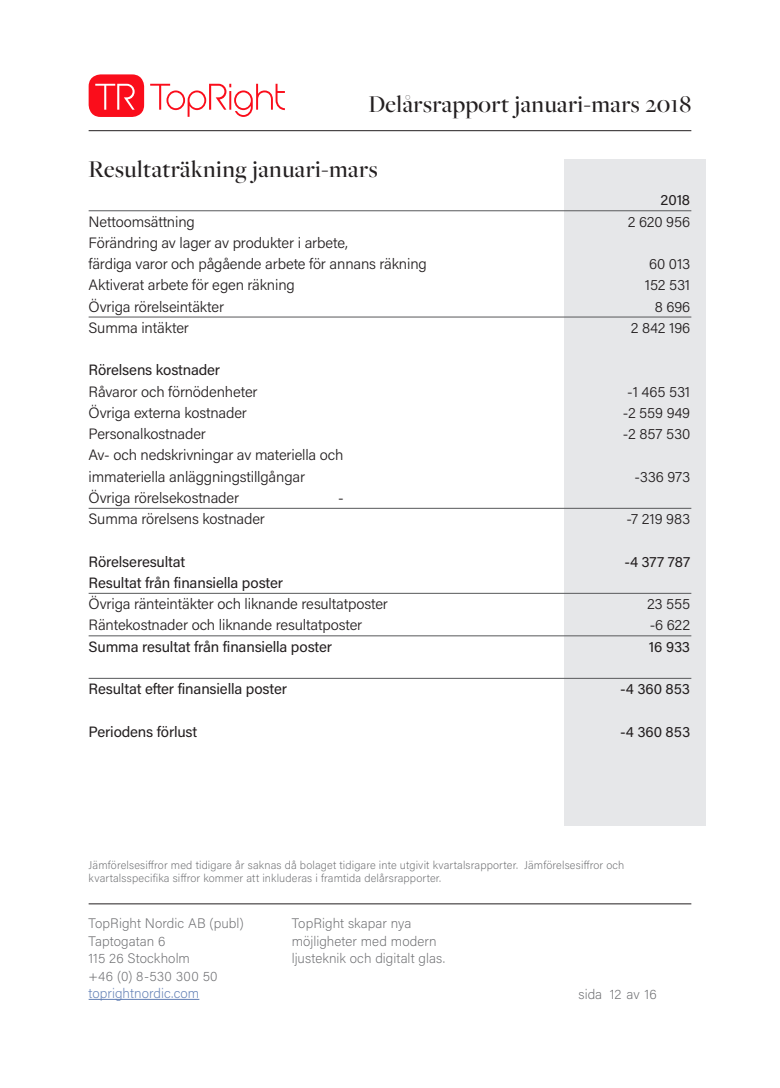
<style>
.page{position:relative;width:780px;height:1088px;background:#fff}
.page>*{position:absolute;margin:0;border:0;box-sizing:border-box;transform-origin:0 0}
.Rubrik_liten{font:500 25px "Freight Big Pro";letter-spacing:.02em;color:#231f20}
.new_tab{font:300 15px/21.2px "Acumin Pro";letter-spacing:-.01em;color:#231f20}
.new_tab-2{font:15px "Acumin Pro";letter-spacing:-.01em;color:#231f20}
.new_tab_line{font:300 15px "Acumin Pro";letter-spacing:-.01em;color:#231f20}
.new_tab_line-2{font:15px "Acumin Pro";letter-spacing:-.01em;color:#231f20}
.t1{font:200 13.75px/17.5px "Acumin Pro";letter-spacing:.005em;color:#6c6d70}
.t2{font:200 13.75px "Acumin Pro";letter-spacing:.005em;color:#607eb4}
.Sidfot{font:200 11.25px/13.8px "Acumin Pro";letter-spacing:.015em;color:#6c6d70}
</style>
<div class="page">
<hr style="left:89px;top:999px;width:110px;height:1px;background:#607eb4">
<hr style="left:89px;top:130px;width:602px;height:1px;background:#231f20">
<hr style="left:89px;top:903px;width:602px;height:1px;background:#231f20">
<div style="left:89px;top:74px;width:55px;height:43px;background:#fa0d1b;border-radius:12px"></div>
<svg style="left:150px;top:84px;width:135px;height:33px"></svg>
<svg style="left:95px;top:84px;width:40px;height:26px"></svg>
<div style="left:563px;top:159px;width:142px;height:667px;background:#e6e7e9"></div>
<hr style="left:89px;top:211px;width:602px;height:1px;background:#57585a">
<hr style="left:89px;top:317px;width:602px;height:1px;background:#57585a">
<hr style="left:89px;top:508px;width:602px;height:1px;background:#57585a">
<hr style="left:89px;top:593px;width:602px;height:1px;background:#57585a">
<hr style="left:89px;top:636px;width:602px;height:1px;background:#57585a">
<hr style="left:89px;top:678px;width:602px;height:1px;background:#57585a">
<h1 class="Rubrik_liten" style="left:368px;top:88px;width:324px">Delårsrapport januari-mars 2018</h1>
<p class="Rubrik_liten" style="left:89px;top:153px;width:290px">Resultaträkning januari-mars</p>
<p class="new_tab_line-2" style="left:660px;top:190px;width:31px">2018</p>
<p class="new_tab" style="left:89px;top:210px;width:108px">Nettoomsättning</p>
<p class="new_tab" style="left:627px;top:210px;width:64px">2 620 956</p>
<p class="new_tab" style="left:89px;top:231px;width:340px">Förändring av lager av produkter i arbete,<br>färdiga varor och pågående arbete för annans räkning</p>
<p class="new_tab" style="left:649px;top:253px;width:43px">60 013</p>
<p class="new_tab" style="left:89px;top:274px;width:208px">Aktiverat arbete för egen räkning</p>
<p class="new_tab" style="left:645px;top:274px;width:47px">152 531</p>
<p class="new_tab_line" style="left:89px;top:296px;width:137px">Övriga rörelseintäkter</p>
<p class="new_tab_line" style="left:654px;top:296px;width:37px">8 696</p>
<p class="new_tab" style="left:89px;top:316px;width:102px">Summa intäkter</p>
<p class="new_tab" style="left:630px;top:316px;width:61px">2 842 196</p>
<p class="new_tab-2" style="left:89px;top:360px;width:133px">Rörelsens kostnader</p>
<p class="new_tab" style="left:89px;top:380px;width:170px">Råvaror och förnödenheter</p>
<p class="new_tab" style="left:627px;top:380px;width:64px">-1 465 531</p>
<p class="new_tab" style="left:89px;top:401px;width:160px">Övriga externa kostnader</p>
<p class="new_tab" style="left:622px;top:401px;width:69px">-2 559 949</p>
<p class="new_tab" style="left:89px;top:423px;width:119px">Personalkostnader</p>
<p class="new_tab" style="left:623px;top:423px;width:69px">-2 857 530</p>
<p class="new_tab" style="left:89px;top:444px;width:256px">Av- och nedskrivningar av materiella och</p>
<p class="new_tab" style="left:89px;top:465px;width:218px">immateriella anläggningstillgångar</p>
<p class="new_tab" style="left:634px;top:465px;width:57px">-336 973</p>
<p class="new_tab_line" style="left:89px;top:487px;width:152px">Övriga rörelsekostnader</p>
<p class="new_tab_line" style="left:338px;top:487px;width:7px">-</p>
<p class="new_tab" style="left:89px;top:508px;width:178px">Summa rörelsens kostnader</p>
<p class="new_tab" style="left:626px;top:508px;width:65px">-7 219 983</p>
<p class="new_tab-2" style="left:89px;top:551px;width:98px">Rörelseresultat</p>
<p class="new_tab-2" style="left:624px;top:551px;width:67px">-4 377 787</p>
<p class="new_tab_line-2" style="left:89px;top:572px;width:196px">Resultat från finansiella poster</p>
<p class="new_tab" style="left:89px;top:593px;width:301px">Övriga ränteintäkter och liknande resultatposter</p>
<p class="new_tab" style="left:647px;top:593px;width:45px">23 555</p>
<p class="new_tab_line" style="left:89px;top:615px;width:275px">Räntekostnader och liknande resultatposter</p>
<p class="new_tab_line" style="left:649px;top:615px;width:42px">-6 622</p>
<p class="new_tab-2" style="left:89px;top:636px;width:245px">Summa resultat från finansiella poster</p>
<p class="new_tab-2" style="left:648px;top:636px;width:43px">16 933</p>
<p class="new_tab-2" style="left:89px;top:678px;width:200px">Resultat efter finansiella poster</p>
<p class="new_tab-2" style="left:620px;top:678px;width:71px">-4 360 853</p>
<p class="new_tab-2" style="left:89px;top:721px;width:110px">Periodens förlust</p>
<p class="new_tab-2" style="left:620px;top:721px;width:71px">-4 360 853</p>
<p class="Sidfot" style="left:89px;top:857px;width:537px">Jämförelsesiffror med tidigare år saknas då bolaget tidigare inte utgivit kvartalsrapporter. Jämförelsesiffror och kvartalsspecifika siffror kommer att inkluderas i framtida delårsrapporter.</p>
<p class="t1" style="left:89px;top:914px;width:157px">TopRight Nordic AB (publ)<br>Taptogatan 6<br>115 26 Stockholm<br>+46 (0) 8-530 300 50</p>
<p class="t2" style="left:89px;top:984px;width:112px">toprightnordic.com</p>
<p class="t1" style="left:292px;top:914px;width:155px">TopRight skapar nya möjligheter med modern ljusteknik och digitalt glas.</p>
<p class="t1" style="left:578px;top:985px;width:80px">sida 12 av 16</p>
</div>
